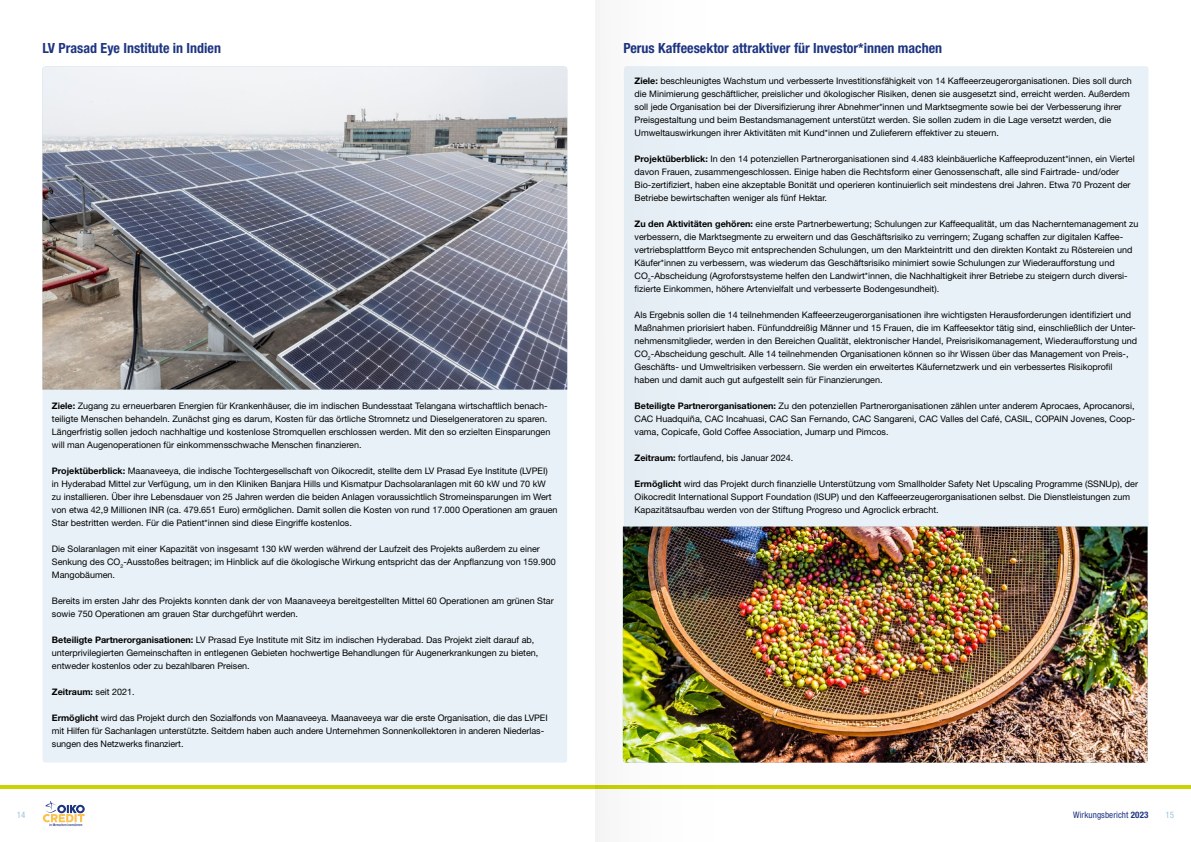
<style>
.page{position:relative;width:1191px;height:842px;background:#fff}
.page>*{position:absolute;margin:0;border:0;box-sizing:border-box;transform-origin:0 0}
.t1{font:700 condensed 14px "Helvetica Neue LT Std";color:#1e3582}
.t2{font:9px/13px "Helvetica Neue LT Std";color:#000}
.t3{font:condensed 9px "Helvetica Neue LT Std";letter-spacing:.01em;color:#1e3582}
.t4{font:700 9px "Helvetica Neue LT Std";color:#000}
.t5{font:condensed 9px "Helvetica Neue LT Std";color:#9dc5da}
.s1{font-weight:700}
.s2{font-weight:400}
</style>
<div class="page">
<svg style="left:43px;top:801px;width:42px;height:25px"></svg>
<div style="left:43px;top:389px;width:524px;height:374px;background:#e8f1f7"></div>
<div style="left:734px;top:66px;width:414px;height:462px;background:#e8f1f7"></div>
<img style="left:43px;top:67px;width:524px;height:322px">
<img style="left:734px;top:527px;width:413px;height:236px">
<hr style="left:595px;top:786px;width:596px;height:3px;background:#cad400">
<hr style="left:0;top:786px;width:595px;height:3px;background:#cad400">
<img style="left:595px;top:0;width:139px;height:842px">
<h1 class="t1" style="left:43px;top:40px;width:180px">LV Prasad Eye Institute in Indien</h1>
<h1 class="t1" style="left:623px;top:40px;width:320px">Perus Kaffeesektor attraktiver für Investor*innen machen</h1>
<p class="t2" style="left:52px;top:400px;width:500px"><span class="s1">Ziele:</span> Zugang zu erneuerbaren Energien für Krankenhäuser, die im indischen Bundesstaat Telangana wirtschaftlich benach&shy;teiligte Menschen behandeln. Zunächst ging es darum, Kosten für das örtliche Stromnetz und Dieselgeneratoren zu sparen.<br>Längerfristig sollen jedoch nachhaltige und kostenlose Stromquellen erschlossen werden. Mit den so erzielten Einsparungen will man Augenoperationen für einkommensschwache Menschen finanzieren.</p>
<p class="t2" style="left:52px;top:465px;width:507px"><span class="s1">Projektüberblick:</span> Maanaveeya, die indische Tochtergesellschaft von Oikocredit, stellte dem LV Prasad Eye Institute (LVPEI)<br>in Hyderabad Mittel zur Verfügung, um in den Kliniken Banjara Hills und Kismatpur Dachsolaranlagen mit 60 kW und 70 kW<br>zu installieren. Über ihre Lebensdauer von 25 Jahren werden die beiden Anlagen voraussichtlich Stromeinsparungen im Wert von etwa 42,9 Millionen INR (ca. 479.651 Euro) ermöglichen. Damit sollen die Kosten von rund 17.000 Operationen am grauen Star bestritten werden. Für die Patient*innen sind diese Eingriffe kostenlos.</p>
<p class="t2" style="left:52px;top:543px;width:505px">Die Solaranlagen mit einer Kapazität von insgesamt 130 kW werden während der Laufzeit des Projekts außerdem zu einer<br>Senkung des CO<sub>2</sub>-Ausstoßes beitragen; im Hinblick auf die ökologische Wirkung entspricht das der Anpflanzung von 159.900<br>Mangobäumen.</p>
<p class="t2" style="left:52px;top:595px;width:503px">Bereits im ersten Jahr des Projekts konnten dank der von Maanaveeya bereitgestellten Mittel 60 Operationen am grünen Star sowie 750 Operationen am grauen Star durchgeführt werden.</p>
<p class="t2" style="left:52px;top:634px;width:488px"><span class="s1">Beteiligte Partnerorganisationen:</span> LV Prasad Eye Institute mit Sitz im indischen Hyderabad. Das Projekt zielt darauf ab, unterprivilegierten Gemeinschaften in entlegenen Gebieten hochwertige Behandlungen für Augenerkrankungen zu bieten, entweder kostenlos oder zu bezahlbaren Preisen.</p>
<p class="t4" style="left:52px;top:687px;width:84px">Zeitraum: <span class="s2">seit 2021.</span></p>
<p class="t2" style="left:52px;top:712px;width:497px"><span class="s1">Ermöglicht</span> wird das Projekt durch den Sozialfonds von Maanaveeya. Maanaveeya war die erste Organisation, die das LVPEI mit Hilfen für Sachanlagen unterstützte. Seitdem haben auch andere Unternehmen Sonnenkollektoren in anderen Niederlas&shy;sungen des Netzwerks finanziert.</p>
<p class="t2" style="left:634px;top:75px;width:499px"><span class="s1">Ziele:</span> beschleunigtes Wachstum und verbesserte Investitionsfähigkeit von 14 Kaffeeerzeugerorganisationen. Dies soll durch die Minimierung geschäftlicher, preislicher und ökologischer Risiken, denen sie ausgesetzt sind, erreicht werden. Außerdem soll jede Organisation bei der Diversifizierung ihrer Abnehmer*innen und Marktsegmente sowie bei der Verbesserung ihrer Preisgestaltung und beim Bestandsmanagement unterstützt werden. Sie sollen zudem in die Lage versetzt werden, die Umweltauswirkungen ihrer Aktivitäten mit Kund*innen und Zulieferern effektiver zu steuern.</p>
<p class="t2" style="left:634px;top:152px;width:501px"><span class="s1">Projektüberblick:</span> In den 14 potenziellen Partnerorganisationen sind 4.483 kleinbäuerliche Kaffeeproduzent*innen, ein Viertel davon Frauen, zusammengeschlossen. Einige haben die Rechtsform einer Genossenschaft, alle sind Fairtrade- und/oder Bio-zertifiziert, haben eine akzeptable Bonität und operieren kontinuierlich seit mindestens drei Jahren. Etwa 70 Prozent der Betriebe bewirtschaften weniger als fünf Hektar.</p>
<p class="t2" style="left:634px;top:217px;width:505px"><span class="s1">Zu den Aktivitäten gehören:</span> eine erste Partnerbewertung; Schulungen zur Kaffeequalität, um das Nacherntemanagement zu verbessern, die Marktsegmente zu erweitern und das Geschäftsrisiko zu verringern; Zugang schaffen zur digitalen Kaffee&shy;vertriebsplattform Beyco mit entsprechenden Schulungen, um den Markteintritt und den direkten Kontakt zu Röstereien und Käufer*innen zu verbessern, was wiederum das Geschäftsrisiko minimiert sowie Schulungen zur Wiederaufforstung und CO<sub>2</sub>-Abscheidung (Agroforstsysteme helfen den Landwirt*innen, die Nachhaltigkeit ihrer Betriebe zu steigern durch diversi&shy;fizierte Einkommen, höhere Artenvielfalt und verbesserte Bodengesundheit).</p>
<p class="t2" style="left:634px;top:309px;width:504px">Als Ergebnis sollen die 14 teilnehmenden Kaffeeerzeugerorganisationen ihre wichtigsten Herausforderungen identifiziert und Maßnahmen priorisiert haben. Fünfunddreißig Männer und 15 Frauen, die im Kaffeesektor tätig sind, einschließlich der Unter&shy;nehmensmitglieder, werden in den Bereichen Qualität, elektronischer Handel, Preisrisikomanagement, Wiederaufforstung und CO<sub>2</sub>-Abscheidung geschult. Alle 14 teilnehmenden Organisationen können so ihr Wissen über das Management von Preis-, Geschäfts- und Umweltrisiken verbessern. Sie werden ein erweitertes Käufernetzwerk und ein verbessertes Risikoprofil haben und damit auch gut aufgestellt sein für Finanzierungen.</p>
<p class="t2" style="left:634px;top:400px;width:502px;text-align:justify"><span class="s1">Beteiligte Partnerorganisationen:</span> Zu den potenziellen Partnerorganisationen zählen unter anderem Aprocaes, Aprocanorsi, CAC Huadquiña, CAC Incahuasi, CAC San Fernando, CAC Sangareni, CAC Valles del Café, CASIL, COPAIN Jovenes, Coop&shy;vama, Copicafe, Gold Coffee Association, Jumarp und Pimcos.</p>
<p class="t2" style="left:634px;top:452px;width:160px"><span class="s1">Zeitraum:</span> fortlaufend, bis Januar 2024.</p>
<p class="t2" style="left:634px;top:478px;width:505px"><span class="s1">Ermöglicht</span> wird das Projekt durch finanzielle Unterstützung vom Smallholder Safety Net Upscaling Programme (SSNUp), der<br>Oikocredit International Support Foundation (ISUP) und den Kaffeeerzeugerorganisationen selbst. Die Dienstleistungen zum<br>Kapazitätsaufbau werden von der Stiftung Progreso und Agroclick erbracht.</p>
<p class="t5" style="left:17px;top:810px;width:10px">14</p>
<p class="t3" style="left:1073px;top:809px;width:77px">Wirkungsbericht <span class="s1">2023</span></p>
<p class="t5" style="left:1165px;top:810px;width:10px">15</p>
</div>
